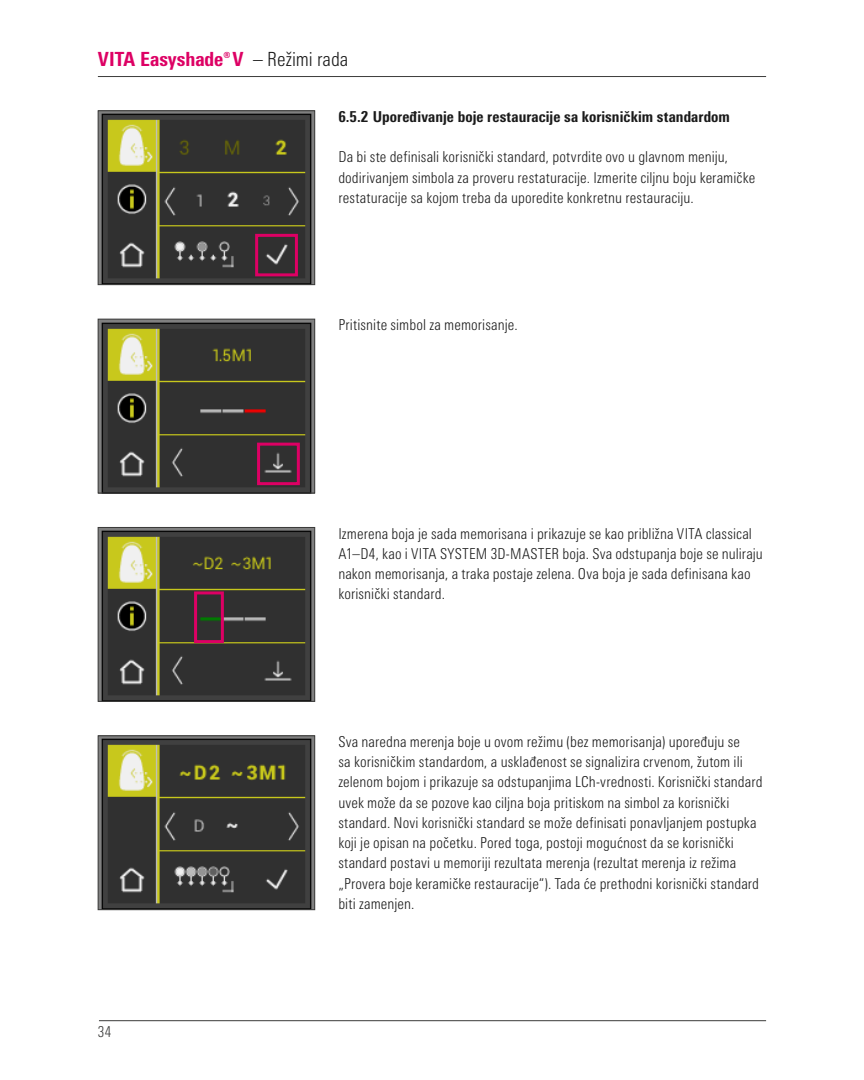
<style>
.page{position:relative;width:864px;height:1080px;background:#fff}
.page>*{position:absolute;margin:0;border:0;box-sizing:border-box;transform-origin:0 0}
.t1{font:800 condensed 19.5px "Univers Next Pro";color:#dd0064}
.t2{font:300 condensed 19.5px "Univers Next Pro";letter-spacing:-.005em;color:#1a1a1a}
.t3{font:300 condensed 15px/20.2px "Univers Next Pro";letter-spacing:.005em;color:#1a1a1a}
.t4{font:800 condensed 15px "Univers Next Pro";letter-spacing:.005em;color:#1a1a1a}
.t5{font:300 condensed 15px "Univers Next Pro";color:#3b3b3a}
.s1{font-size:16.5px}
</style>
<div class="page">
<hr style="left:98px;top:76px;width:667px;height:1px;background:#3b3b3a">
<hr style="left:99px;top:1020px;width:666px;height:1px;background:#3b3b3a">
<img style="left:100px;top:113px;width:213px;height:170px">
<div style="left:98px;top:111px;width:217px;height:174px;border:1px solid #3b3b3a"></div>
<img style="left:100px;top:321px;width:213px;height:170px">
<div style="left:98px;top:319px;width:217px;height:174px;border:1px solid #3b3b3a"></div>
<img style="left:100px;top:529px;width:213px;height:171px">
<div style="left:98px;top:527px;width:217px;height:175px;border:1px solid #3b3b3a"></div>
<div style="left:257px;top:443px;width:43px;height:42px;border:3px solid #dd0064"></div>
<div style="left:194px;top:591px;width:30px;height:52px;border:3px solid #dd0064"></div>
<div style="left:255px;top:234px;width:43px;height:42px;border:3px solid #dd0064"></div>
<img style="left:100px;top:738px;width:213px;height:170px">
<div style="left:98px;top:736px;width:217px;height:174px;border:1px solid #3b3b3a"></div>
<h1 class="t1" style="left:98px;top:47px;width:147px">VITA Easyshade<span class="s1">®</span>V</h1>
<h1 class="t2" style="left:253px;top:48px;width:97px">– Režimi rada</h1>
<p class="t4" style="left:338px;top:107px;width:393px">6.5.2 Upoređivanje boje restauracije sa korisničkim standardom</p>
<p class="t3" style="left:338px;top:147px;width:418px">Da bi ste definisali korisnički standard, potvrdite ovo u glavnom meniju, dodirivanjem simbola za proveru restaturacije. Izmerite ciljnu boju keramičke restaturacije sa kojom treba da uporedite konkretnu restauraciju.</p>
<p class="t3" style="left:338px;top:315px;width:181px">Pritisnite simbol za memorisanje.</p>
<p class="t5" style="left:98px;top:1023px;width:15px">34</p>
<p class="t3" style="left:338px;top:523px;width:426px">Izmerena boja je sada memorisana i prikazuje se kao približna VITA classical A1–D4, kao i VITA SYSTEM 3D-MASTER boja. Sva odstupanja boje se nuliraju nakon memorisanja, a traka postaje zelena. Ova boja je sada definisana kao korisnički standard.</p>
<p class="t3" style="left:338px;top:731px;width:425px">Sva naredna merenja boje u ovom režimu (bez memorisanja) upoređuju se<br>sa korisničkim standardom, a usklađenost se signalizira crvenom, žutom ili zelenom bojom i prikazuje sa odstupanjima LCh-vrednosti. Korisnički standard uvek može da se pozove kao ciljna boja pritiskom na simbol za korisnički standard. Novi korisnički standard se može definisati ponavljanjem postupka koji je opisan na početku. Pored toga, postoji mogućnost da se korisnički standard postavi u memoriji rezultata merenja (rezultat merenja iz režima „Provera boje keramičke restauracije“). Tada će prethodni korisnički standard biti zamenjen.</p>
</div>
